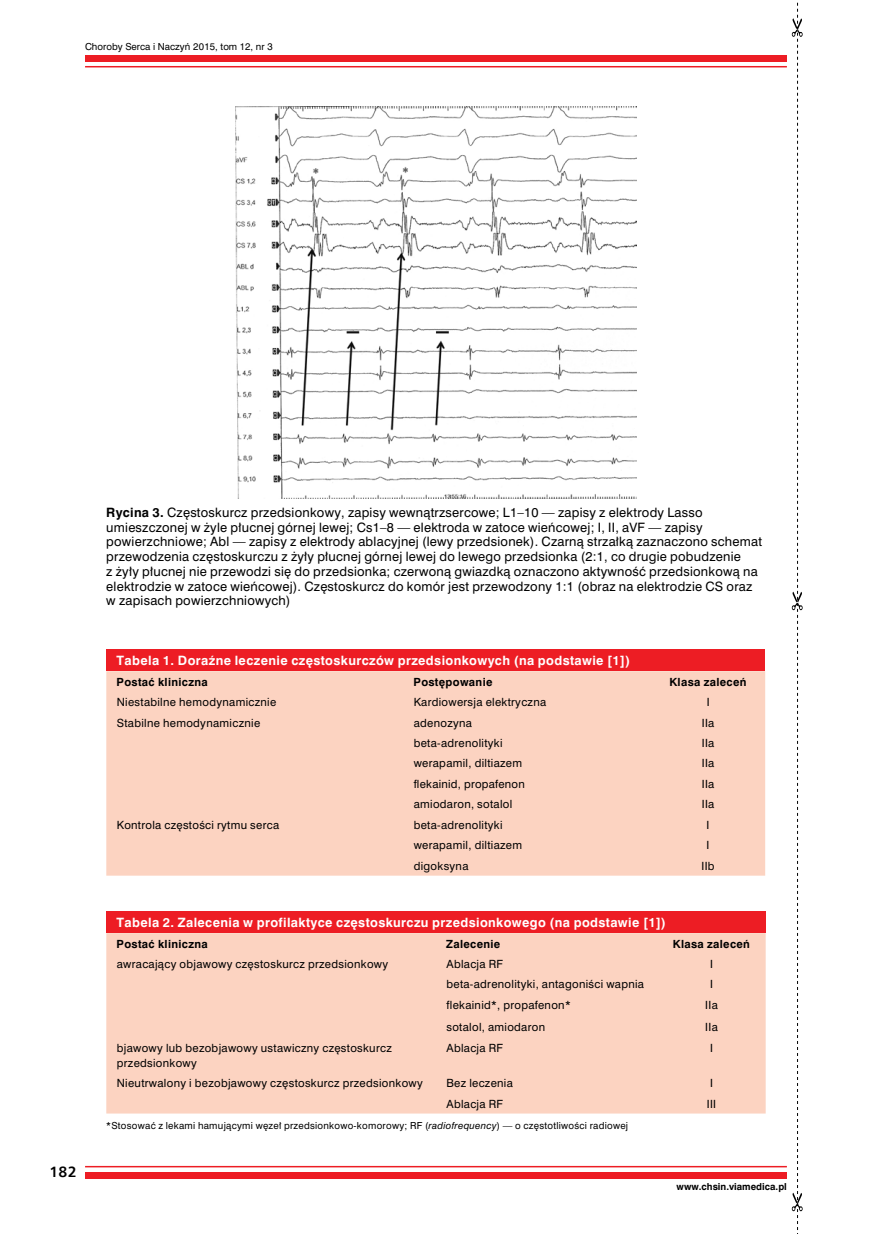
<style>
.page{position:relative;width:872px;height:1234px;background:#fff}
.page>*{position:absolute;margin:0;border:0;box-sizing:border-box;transform-origin:0 0}
.t1{font:700 15px "Humnst 777 EU";color:#000}
.t2{font:12px/14.7px "Swis 721 PL";letter-spacing:.02em;color:#000}
.t3{font:700 12px "Swis 721 PL";letter-spacing:.03em;color:#fff}
.t4{font:10.5px/15px "Swis 721 PL";letter-spacing:.03em;color:#000}
.t5{font:700 10.5px "Swis 721 PL";letter-spacing:.03em;color:#000}
.t6{font:9px "Swis 721 PL";letter-spacing:.03em;color:#000}
.t7{font:9px "Swis 721 PL";color:#000}
.t8{font:700 9px "Swis 721 PL";color:#000}
.s1{font-weight:700}
.s2{font-style:italic}
</style>
<div class="page">
<div style="left:85px;top:55px;width:702px;height:7px;background:#ed1d24"></div>
<hr style="left:85px;top:66px;width:702px;height:1px;background:#ed1d24">
<div style="left:85px;top:1171px;width:702px;height:7px;background:#ed1d24"></div>
<hr style="left:85px;top:1165px;width:702px;height:2px;background:#ed1d24">
<svg style="left:792px;top:2px;width:10px;height:1228px"></svg>
<img style="left:235px;top:106px;width:402px;height:392px">
<div style="left:106px;top:649px;width:659px;height:22px;background:#ed1d24"></div>
<div style="left:106px;top:671px;width:659px;height:204px;background:#fcd3c1"></div>
<div style="left:106px;top:911px;width:659px;height:21px;background:#ed1d24"></div>
<div style="left:106px;top:932px;width:659px;height:181px;background:#fcd3c1"></div>
<p class="t7" style="left:85px;top:40px;width:189px">Choroby Serca i Naczyń 2015, tom 12, nr 3</p>
<p class="t1" style="left:49px;top:1162px;width:29px">182</p>
<p class="t2" style="left:106px;top:504px;width:657px"><span class="s1">Rycina 3.</span> Częstoskurcz przedsionkowy, zapisy wewnątrzsercowe; L1–10 — zapisy z elektrody Lasso umieszczonej w żyle płucnej górnej lewej; Cs1–8 — elektroda w zatoce wieńcowej; I, II, aVF — zapisy powierzchniowe; Abl — zapisy z elektrody ablacyjnej (lewy przedsionek). Czarną strzałką zaznaczono schemat przewodzenia częstoskurczu z żyły płucnej górnej lewej do lewego przedsionka (2:1, co drugie pobudzenie<br>z żyły płucnej nie przewodzi się do przedsionka; czerwoną gwiazdką oznaczono aktywność przedsionkową na elektrodzie w zatoce wieńcowej). Częstoskurcz do komór jest przewodzony 1:1 (obraz na elektrodzie CS oraz w zapisach powierzchniowych)</p>
<p class="t3" style="left:117px;top:652px;width:515px">Tabela 1. Doraźne leczenie częstoskurczów przedsionkowych (na podstawie [1])</p>
<p class="t5" style="left:117px;top:674px;width:93px">Postać kliniczna</p>
<p class="t5" style="left:413px;top:674px;width:80px">Postępowanie</p>
<p class="t5" style="left:669px;top:674px;width:79px">Klasa zaleceń</p>
<p class="t4" style="left:117px;top:694px;width:161px">Niestabilne hemodynamicznie</p>
<p class="t4" style="left:414px;top:694px;width:134px">Kardiowersja elektryczna</p>
<p class="t4" style="left:706px;top:694px;width:4px">I</p>
<p class="t4" style="left:117px;top:714px;width:145px">Stabilne hemodynamicznie</p>
<p class="t4" style="left:414px;top:714px;width:60px">adenozyna</p>
<p class="t4" style="left:702px;top:714px;width:14px">IIa</p>
<p class="t4" style="left:414px;top:735px;width:90px">beta-adrenolityki</p>
<p class="t4" style="left:702px;top:735px;width:14px">IIa</p>
<p class="t4" style="left:414px;top:755px;width:110px">werapamil, diltiazem</p>
<p class="t4" style="left:702px;top:755px;width:14px">IIa</p>
<p class="t4" style="left:414px;top:776px;width:113px">flekainid, propafenon</p>
<p class="t4" style="left:702px;top:776px;width:14px">IIa</p>
<p class="t4" style="left:414px;top:796px;width:100px">amiodaron, sotalol</p>
<p class="t4" style="left:702px;top:796px;width:14px">IIa</p>
<p class="t4" style="left:117px;top:817px;width:164px">Kontrola częstości rytmu serca</p>
<p class="t4" style="left:414px;top:817px;width:90px">beta-adrenolityki</p>
<p class="t4" style="left:706px;top:817px;width:4px">I</p>
<p class="t4" style="left:414px;top:837px;width:110px">werapamil, diltiazem</p>
<p class="t4" style="left:706px;top:837px;width:4px">I</p>
<p class="t4" style="left:414px;top:857px;width:56px">digoksyna</p>
<p class="t4" style="left:701px;top:857px;width:15px">IIb</p>
<p class="t3" style="left:117px;top:914px;width:551px">Tabela 2. Zalecenia w profilaktyce częstoskurczu przedsionkowego (na podstawie [1])</p>
<p class="t5" style="left:117px;top:936px;width:93px">Postać kliniczna</p>
<p class="t5" style="left:446px;top:936px;width:56px">Zalecenie</p>
<p class="t5" style="left:673px;top:936px;width:79px">Klasa zaleceń</p>
<p class="t4" style="left:117px;top:956px;width:273px">awracający objawowy częstoskurcz przedsionkowy</p>
<p class="t4" style="left:446px;top:956px;width:58px">Ablacja RF</p>
<p class="t4" style="left:710px;top:956px;width:4px">I</p>
<p class="t4" style="left:446px;top:976px;width:199px">beta-adrenolityki, antagoniści wapnia</p>
<p class="t4" style="left:710px;top:976px;width:4px">I</p>
<p class="t4" style="left:446px;top:997px;width:126px">flekainid*, propafenon*</p>
<p class="t4" style="left:705px;top:997px;width:14px">IIa</p>
<p class="t4" style="left:446px;top:1019px;width:100px">sotalol, amiodaron</p>
<p class="t4" style="left:705px;top:1019px;width:14px">IIa</p>
<p class="t4" style="left:117px;top:1039px;width:276px">bjawowy lub bezobjawowy ustawiczny częstoskurcz przedsionkowy</p>
<p class="t4" style="left:446px;top:1039px;width:58px">Ablacja RF</p>
<p class="t4" style="left:710px;top:1039px;width:4px">I</p>
<p class="t4" style="left:117px;top:1075px;width:307px">Nieutrwalony i bezobjawowy częstoskurcz przedsionkowy</p>
<p class="t4" style="left:446px;top:1075px;width:68px">Bez leczenia</p>
<p class="t4" style="left:710px;top:1075px;width:4px">I</p>
<p class="t4" style="left:446px;top:1095px;width:58px">Ablacja RF</p>
<p class="t4" style="left:707px;top:1095px;width:11px">III</p>
<p class="t6" style="left:106px;top:1118px;width:523px">*Stosować z lekami hamującymi węzeł przedsionkowo-komorowy; RF (<span class="s2">radiofrequency</span>) — o częstotliwości radiowej</p>
<p class="t8" style="left:676px;top:1180px;width:112px">www.chsin.viamedica.pl</p>
</div>
